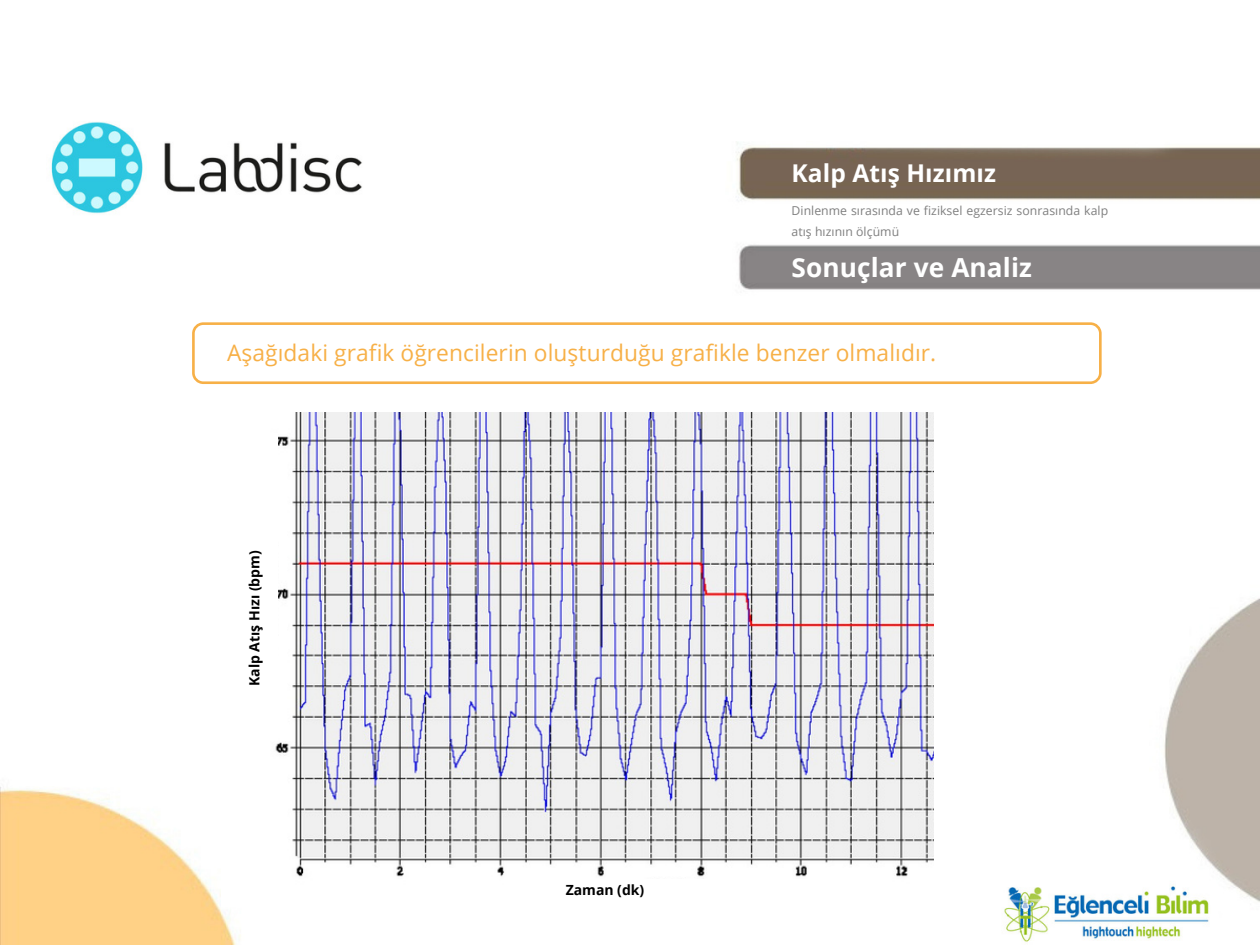
<style>
.page{position:relative;width:1260px;height:945px;background:#fff}
.page>*{position:absolute;margin:0;border:0;box-sizing:border-box;transform-origin:0 0}
.t1{font:700 26.25px "Open Sans";letter-spacing:.005em;color:#fff}
.t2{font:700 24.5px "Open Sans";letter-spacing:.005em;color:#fff}
.t3{font:22.75px "Open Sans";letter-spacing:.005em;color:#f7b047}
.t4{font:700 14px "Open Sans";color:#000}
.t5{font:12.25px/21px "Open Sans";letter-spacing:.005em;color:#7f7f7f}
</style>
<div class="page">
<img style="left:0;top:122px;width:1260px;height:823px">
<div style="left:192px;top:322px;width:910px;height:62px;border:3px solid #f7b047;border-radius:10px"></div>
<img style="left:263px;top:413px;width:671px;height:479px">
<div style="left:239px;top:434px;width:39px;height:283px;background:#fff"></div>
<div style="left:527px;top:879px;width:284px;height:39px;background:#fff"></div>
<p class="t2" style="left:792px;top:156px;width:206px">Kalp Atış Hızımız</p>
<h2 class="t5" style="left:792px;top:200px;width:318px">Dinlenme sırasında ve fiziksel egzersiz sonrasında kalp atış hızının ölçümü</h2>
<h1 class="t1" style="left:792px;top:249px;width:242px">Sonuçlar ve Analiz</h1>
<p class="t3" style="left:227px;top:336px;width:711px">Aşağıdaki grafik öğrencilerin oluşturduğu grafikle benzer olmalıdır.</p>
<p class="t4" style="left:245px;top:686px;width:137px;rotate:-90deg">Kalp Atış Hızı (bpm)</p>
<h3 class="t4" style="left:566px;top:880px;width:80px">Zaman (dk)</h3>
</div>
